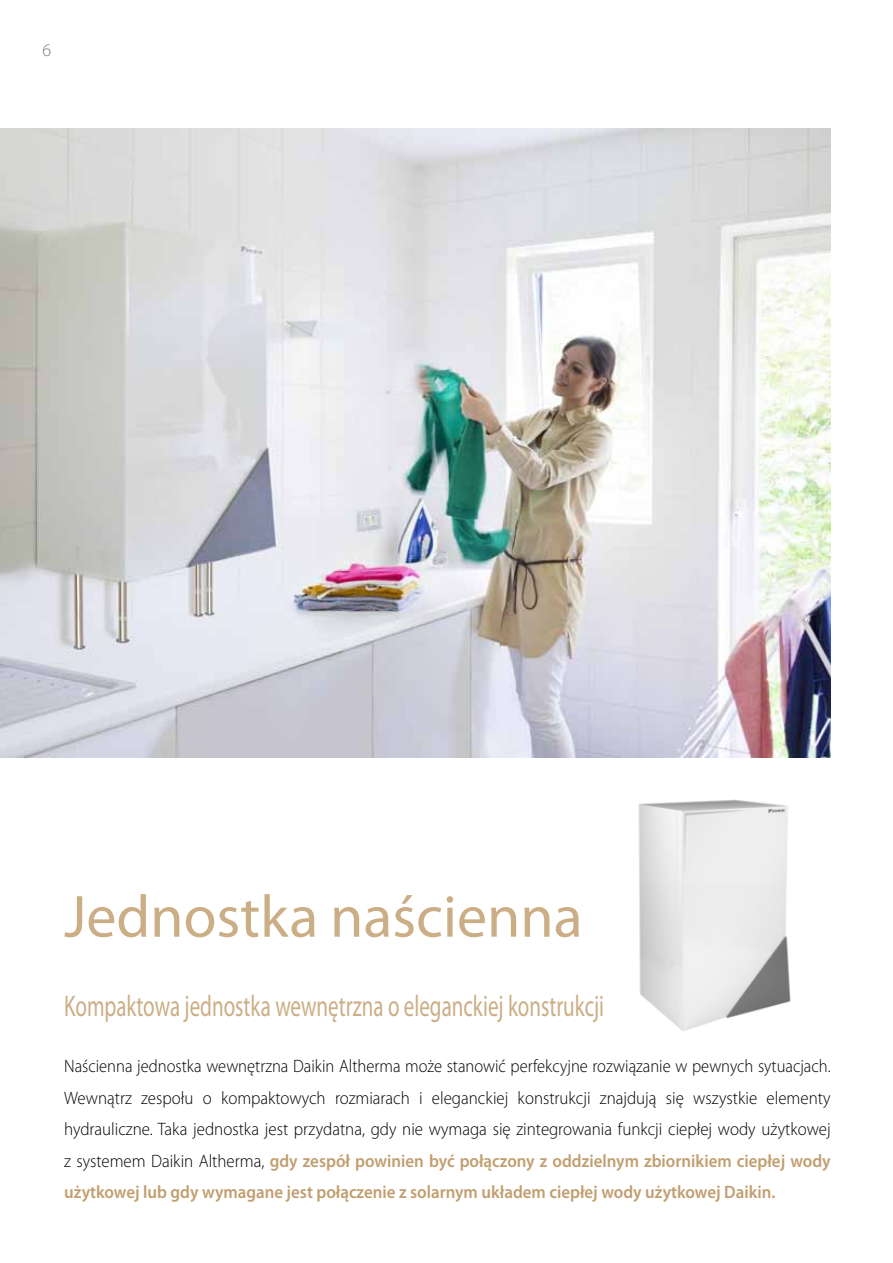
<style>
.page{position:relative;width:893px;height:1263px;background:#fff}
.page>*{position:absolute;margin:0;border:0;box-sizing:border-box;transform-origin:0 0}
.t1{font:60px "Myriad Pro";color:#cbae85}
.t2{font:30px "Myriad Pro";color:#cbae85;scale:.7 1}
.t3{font:300 18px/31.5px "Myriad Pro";color:#000;text-align:justify;scale:.92 1}
.t4{font:300 18px "Myriad Pro";color:#7a7c7e}
.s1{font-weight:600;color:#c19e6f}
</style>
<div class="page">
<img style="left:0;top:129px;width:831px;height:628px">
<img style="left:638px;top:799px;width:153px;height:232px">
<p class="t4" style="left:43px;top:40px;width:10px">6</p>
<h1 class="t1" style="left:64px;top:884px;width:520px">Jednostka naścienna</h1>
<h2 class="t2" style="left:64px;top:990px;width:773px">Kompaktowa jednostka wewnętrzna o eleganckiej konstrukcji</h2>
<p class="t3" style="left:64px;top:1051px;width:835px">Naścienna jednostka wewnętrzna Daikin Altherma może stanowić perfekcyjne rozwiązanie w pewnych sytuacjach.<br>Wewnątrz zespołu o kompaktowych rozmiarach i eleganckiej konstrukcji znajdują się wszystkie elementy hydrauliczne. Taka jednostka jest przydatna, gdy nie wymaga się zintegrowania funkcji ciepłej wody użytkowej z systemem Daikin Altherma, <span class="s1">gdy zespół powinien być połączony z oddzielnym zbiornikiem ciepłej wody użytkowej lub gdy wymagane jest połączenie z solarnym układem ciepłej wody użytkowej Daikin.</span></p>
</div>
